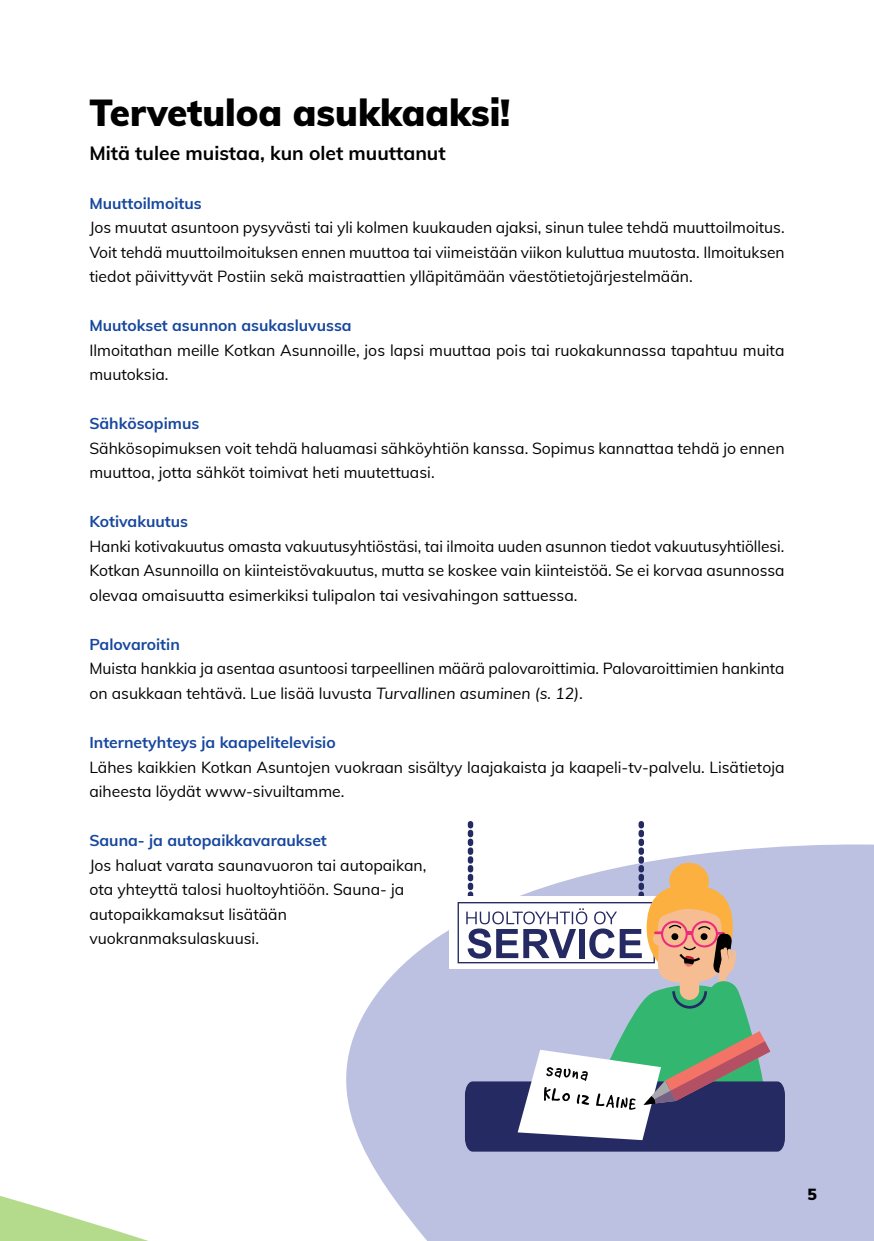
<style>
.page{position:relative;width:874px;height:1241px;background:#fff}
.page>*{position:absolute;margin:0;border:0;box-sizing:border-box;transform-origin:0 0}
.t1{font:900 36.75px "Muli";color:#000}
.t2{font:700 19.25px "Muli";color:#000}
.t3{font:15.75px/24.5px "Muli";color:#000}
.t4{font:700 15.75px "Muli";color:#17479e}
.t5{font:900 15.75px "Muli";color:#000}
.s1{font-style:italic}
</style>
<div class="page">
<svg style="left:0;top:1196px;width:145px;height:44px;fill:#b7dc8f"></svg>
<svg style="left:346px;top:844px;width:527px;height:396px;fill:#bdc1e1"></svg>
<div style="left:449px;top:896px;width:214px;height:72px;background:#fff"></div>
<svg style="left:457px;top:821px;width:327px;height:330px"></svg>
<h1 class="t1" style="left:89px;top:86px;width:422px">Tervetuloa asukkaaksi!</h1>
<p class="t2" style="left:89px;top:138px;width:357px">Mitä tulee muistaa, kun olet muuttanut</p>
<p class="t4" style="left:89px;top:191px;width:114px">Muuttoilmoitus</p>
<p class="t3" style="left:89px;top:214px;width:696px;text-align:justify">Jos muutat asuntoon pysyvästi tai yli kolmen kuukauden ajaksi, sinun tulee tehdä muuttoilmoitus.<br>Voit tehdä muuttoilmoituksen ennen muuttoa tai viimeistään viikon kuluttua muutosta. Ilmoituksen tiedot päivittyvät Postiin sekä maistraattien ylläpitämään väestötietojärjestelmään.</p>
<p class="t4" style="left:89px;top:314px;width:264px">Muutokset asunnon asukasluvussa</p>
<p class="t3" style="left:89px;top:337px;width:696px">Ilmoitathan meille Kotkan Asunnoille, jos lapsi muuttaa pois tai ruokakunnassa tapahtuu muita muutoksia.</p>
<p class="t4" style="left:89px;top:412px;width:111px">Sähkösopimus</p>
<p class="t3" style="left:89px;top:435px;width:696px">Sähkösopimuksen voit tehdä haluamasi sähköyhtiön kanssa. Sopimus kannattaa tehdä jo ennen muuttoa, jotta sähköt toimivat heti muutettuasi.</p>
<p class="t4" style="left:89px;top:510px;width:100px">Kotivakuutus</p>
<p class="t3" style="left:89px;top:533px;width:696px;text-align:justify">Hanki kotivakuutus omasta vakuutusyhtiöstäsi, tai ilmoita uuden asunnon tiedot vakuutusyhtiöllesi.<br>Kotkan Asunnoilla on kiinteistövakuutus, mutta se koskee vain kiinteistöä. Se ei korvaa asunnossa olevaa omaisuutta esimerkiksi tulipalon tai vesivahingon sattuessa.</p>
<p class="t4" style="left:89px;top:632px;width:92px">Palovaroitin</p>
<p class="t3" style="left:89px;top:655px;width:696px">Muista hankkia ja asentaa asuntoosi tarpeellinen määrä palovaroittimia. Palovaroittimien hankinta on asukkaan tehtävä. Lue lisää luvusta <span class="s1">Turvallinen asuminen (s. 12).</span></p>
<p class="t4" style="left:89px;top:730px;width:248px">Internetyhteys ja kaapelitelevisio</p>
<p class="t3" style="left:89px;top:753px;width:696px">Lähes kaikkien Kotkan Asuntojen vuokraan sisältyy laajakaista ja kaapeli-tv-palvelu. Lisätietoja aiheesta löydät www-sivuiltamme.</p>
<p class="t4" style="left:89px;top:828px;width:239px">Sauna- ja autopaikkavaraukset</p>
<p class="t3" style="left:89px;top:851px;width:338px">Jos haluat varata saunavuoron tai autopaikan, ota yhteyttä talosi huoltoyhtiöön. Sauna- ja autopaikkamaksut lisätään vuokranmaksulaskuusi.</p>
<p class="t5" style="left:807px;top:1182px;width:11px">5</p>
</div>
